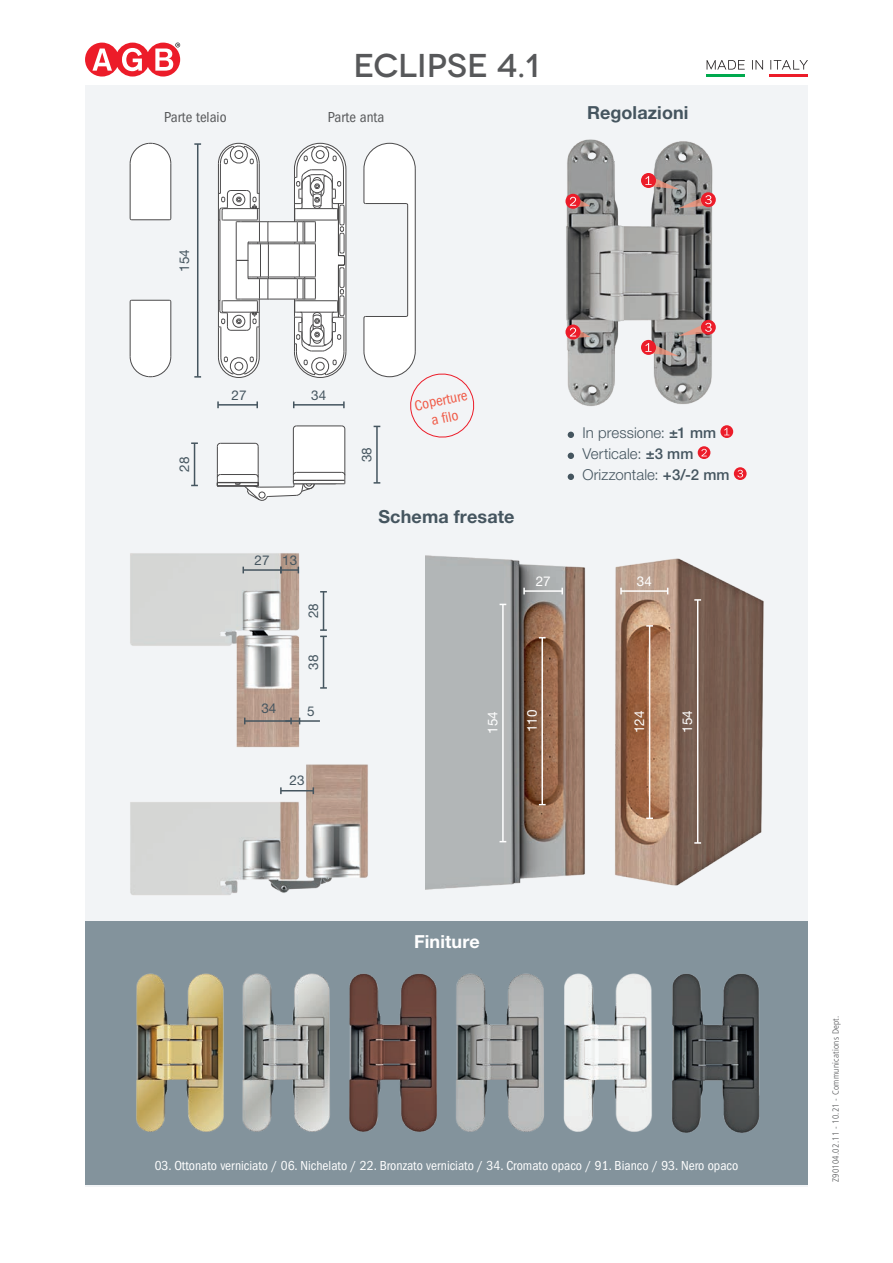
<style>
.page{position:relative;width:893px;height:1263px;background:#fff}
.page>*{position:absolute;margin:0;border:0;box-sizing:border-box;transform-origin:0 0}
.t1{font:500 33px "Novecentowide";color:#57585a}
.t2{font:700 18px "Helvetica Neue LT Pro";letter-spacing:.005em;color:#45555f}
.t3{font:700 18px "Helvetica Neue LT Pro";letter-spacing:.005em;color:#fff}
.t4{font:300 15px/21px "Helvetica Neue LT Pro";letter-spacing:.005em;color:#45555f}
.t5{font:condensed 15px "ITC Franklin Gothic Std";color:#57585a}
.t6{font:condensed 15px/18px "ITC Franklin Gothic Std";color:#f05945;text-align:center}
.t7{font:condensed 13.5px "ITC Franklin Gothic Std";color:#fff}
.t8{font:13.5px "Helvetica Neue LT Pro";color:#45555f}
.t9{font:13.5px "Helvetica Neue LT Pro";color:#fff}
.t10{font:300 condensed 9px "Frutiger LT Std";letter-spacing:.03em;color:#57585a}
.s1{font-weight:500}
</style>
<div class="page">
<div style="left:85px;top:85px;width:723px;height:1101px;background:#f2f4f6"></div>
<div style="left:85px;top:921px;width:723px;height:264px;background:#83939c"></div>
<svg style="left:85px;top:43px;width:95px;height:34px"></svg>
<hr style="left:707px;top:74px;width:38px;height:3px;background:#00a94e">
<hr style="left:770px;top:74px;width:38px;height:3px;background:#ec1c29">
<svg style="left:707px;top:60px;width:101px;height:10px"></svg>
<hr style="left:346px;top:169px;width:1px;height:183px;background:#4b4a4b">
<svg style="left:218px;top:143px;width:128px;height:235px"></svg>
<svg style="left:217px;top:425px;width:129px;height:76px"></svg>
<hr style="left:171px;top:164px;width:1px;height:54px;background:#4b4a4b">
<svg style="left:130px;top:143px;width:41px;height:77px"></svg>
<hr style="left:171px;top:302px;width:1px;height:54px;background:#4b4a4b">
<svg style="left:130px;top:300px;width:41px;height:77px"></svg>
<img style="left:425px;top:555px;width:339px;height:335px">
<img style="left:130px;top:553px;width:171px;height:194px">
<img style="left:130px;top:764px;width:238px;height:131px">
<img style="left:136px;top:973px;width:88px;height:159px">
<img style="left:242px;top:973px;width:88px;height:159px">
<img style="left:349px;top:974px;width:88px;height:158px">
<img style="left:456px;top:973px;width:88px;height:159px">
<img style="left:563px;top:973px;width:89px;height:159px">
<img style="left:672px;top:974px;width:88px;height:159px">
<hr style="left:524px;top:590px;width:38px;height:2px;background:#fff">
<hr style="left:621px;top:590px;width:47px;height:2px;background:#fff">
<hr style="left:541px;top:638px;width:2px;height:167px;background:#fff">
<hr style="left:502px;top:604px;width:2px;height:238px;background:#fff">
<hr style="left:697px;top:600px;width:1px;height:243px;background:#fff">
<svg style="left:694px;top:842px;width:7px;height:2px"></svg>
<svg style="left:694px;top:599px;width:7px;height:2px"></svg>
<hr style="left:649px;top:626px;width:1px;height:192px;background:#fff">
<svg style="left:646px;top:817px;width:7px;height:2px"></svg>
<svg style="left:646px;top:625px;width:7px;height:2px"></svg>
<hr style="left:243px;top:569px;width:38px;height:2px;background:#45555f">
<hr style="left:245px;top:720px;width:46px;height:2px;background:#45555f">
<hr style="left:281px;top:790px;width:32px;height:1px;background:#45555f">
<svg style="left:280px;top:787px;width:2px;height:7px"></svg>
<hr style="left:300px;top:720px;width:20px;height:2px;background:#45555f">
<svg style="left:280px;top:567px;width:19px;height:6px"></svg>
<svg style="left:285px;top:718px;width:15px;height:6px"></svg>
<hr style="left:323px;top:636px;width:1px;height:52px;background:#45555f">
<svg style="left:320px;top:687px;width:7px;height:2px"></svg>
<hr style="left:323px;top:592px;width:1px;height:38px;background:#45555f">
<svg style="left:320px;top:629px;width:7px;height:8px"></svg>
<img style="left:566px;top:139px;width:150px;height:267px">
<svg style="left:701px;top:192px;width:15px;height:15px"></svg>
<svg style="left:678px;top:195px;width:34px;height:13px"></svg>
<svg style="left:641px;top:173px;width:15px;height:15px"></svg>
<svg style="left:645px;top:176px;width:34px;height:13px"></svg>
<svg style="left:565px;top:194px;width:15px;height:15px"></svg>
<svg style="left:570px;top:197px;width:20px;height:10px"></svg>
<svg style="left:701px;top:320px;width:15px;height:15px"></svg>
<svg style="left:678px;top:323px;width:34px;height:13px"></svg>
<div style="left:641px;top:340px;width:15px;height:15px;background:#ec1c29;border-radius:50%"></div>
<svg style="left:645px;top:343px;width:34px;height:13px"></svg>
<svg style="left:565px;top:324px;width:15px;height:16px"></svg>
<svg style="left:570px;top:328px;width:20px;height:10px"></svg>
<svg style="left:568px;top:432px;width:6px;height:6px"></svg>
<svg style="left:720px;top:425px;width:13px;height:13px"></svg>
<svg style="left:724px;top:428px;width:5px;height:7px"></svg>
<svg style="left:568px;top:453px;width:6px;height:6px"></svg>
<svg style="left:698px;top:446px;width:12px;height:13px"></svg>
<svg style="left:701px;top:449px;width:6px;height:7px"></svg>
<svg style="left:568px;top:474px;width:6px;height:6px"></svg>
<svg style="left:734px;top:467px;width:13px;height:13px"></svg>
<svg style="left:737px;top:470px;width:6px;height:7px"></svg>
<hr style="left:197px;top:144px;width:1px;height:233px;background:#45555f">
<svg style="left:194px;top:143px;width:7px;height:2px"></svg>
<svg style="left:194px;top:376px;width:7px;height:2px"></svg>
<hr style="left:194px;top:443px;width:1px;height:42px;background:#45555f">
<svg style="left:191px;top:442px;width:7px;height:2px"></svg>
<hr style="left:294px;top:404px;width:50px;height:2px;background:#45555f">
<svg style="left:343px;top:401px;width:2px;height:7px"></svg>
<hr style="left:218px;top:404px;width:39px;height:2px;background:#45555f">
<svg style="left:256px;top:401px;width:2px;height:7px"></svg>
<svg style="left:217px;top:401px;width:2px;height:7px"></svg>
<hr style="left:376px;top:426px;width:2px;height:57px;background:#45555f">
<svg style="left:363px;top:143px;width:112px;height:297px"></svg>
<h1 class="t1" style="left:353px;top:45px;width:188px">ECLIPSE 4.1</h1>
<p class="t5" style="left:164px;top:108px;width:64px">Parte telaio</p>
<p class="t5" style="left:328px;top:108px;width:58px">Parte anta</p>
<h2 class="t2" style="left:587px;top:102px;width:103px">Regolazioni</h2>
<p class="t8" style="left:176px;top:272px;width:24px;rotate:-90deg">154</p>
<p class="t8" style="left:176px;top:472px;width:17px;rotate:-90deg">28</p>
<p class="t8" style="left:232px;top:387px;width:17px">27</p>
<p class="t8" style="left:311px;top:387px;width:17px">34</p>
<p class="t8" style="left:255px;top:552px;width:17px">27</p>
<p class="t8" style="left:282px;top:552px;width:17px">13</p>
<p class="t8" style="left:261px;top:700px;width:17px">34</p>
<p class="t8" style="left:305px;top:618px;width:17px;rotate:-90deg">28</p>
<p class="t8" style="left:305px;top:670px;width:17px;rotate:-90deg">38</p>
<p class="t8" style="left:307px;top:703px;width:9px">5</p>
<p class="t8" style="left:290px;top:772px;width:17px">23</p>
<p class="t8" style="left:359px;top:462px;width:17px;rotate:-90deg">38</p>
<p class="t6" style="left:413px;top:397px;width:55px;rotate:-12deg">Coperture a filo</p>
<h2 class="t2" style="left:378px;top:506px;width:137px">Schema fresate</h2>
<p class="t4" style="left:582px;top:422px;width:149px">In pressione: <span class="s1">±1 mm<br></span>Verticale: <span class="s1">±3 mm<br></span>Orizzontale: <span class="s1">+3/-2 mm</span></p>
<p class="t9" style="left:536px;top:573px;width:17px">27</p>
<p class="t9" style="left:637px;top:573px;width:17px">34</p>
<p class="t9" style="left:485px;top:734px;width:24px;rotate:-90deg">154</p>
<p class="t9" style="left:524px;top:732px;width:24px;rotate:-90deg">110</p>
<p class="t9" style="left:631px;top:733px;width:24px;rotate:-90deg">124</p>
<p class="t9" style="left:679px;top:733px;width:24px;rotate:-90deg">154</p>
<h2 class="t3" style="left:414px;top:931px;width:67px">Finiture</h2>
<p class="t7" style="left:155px;top:1158px;width:585px">03. Ottonato verniciato / 06. Nichelato / 22. Bronzato verniciato / 34. Cromato opaco / 91. Bianco / 93. Nero opaco</p>
<p class="t10" style="left:831px;top:1182px;width:168px;rotate:-90deg">Z90104.02.11 - 10.21 - Communications Dept.</p>
</div>
